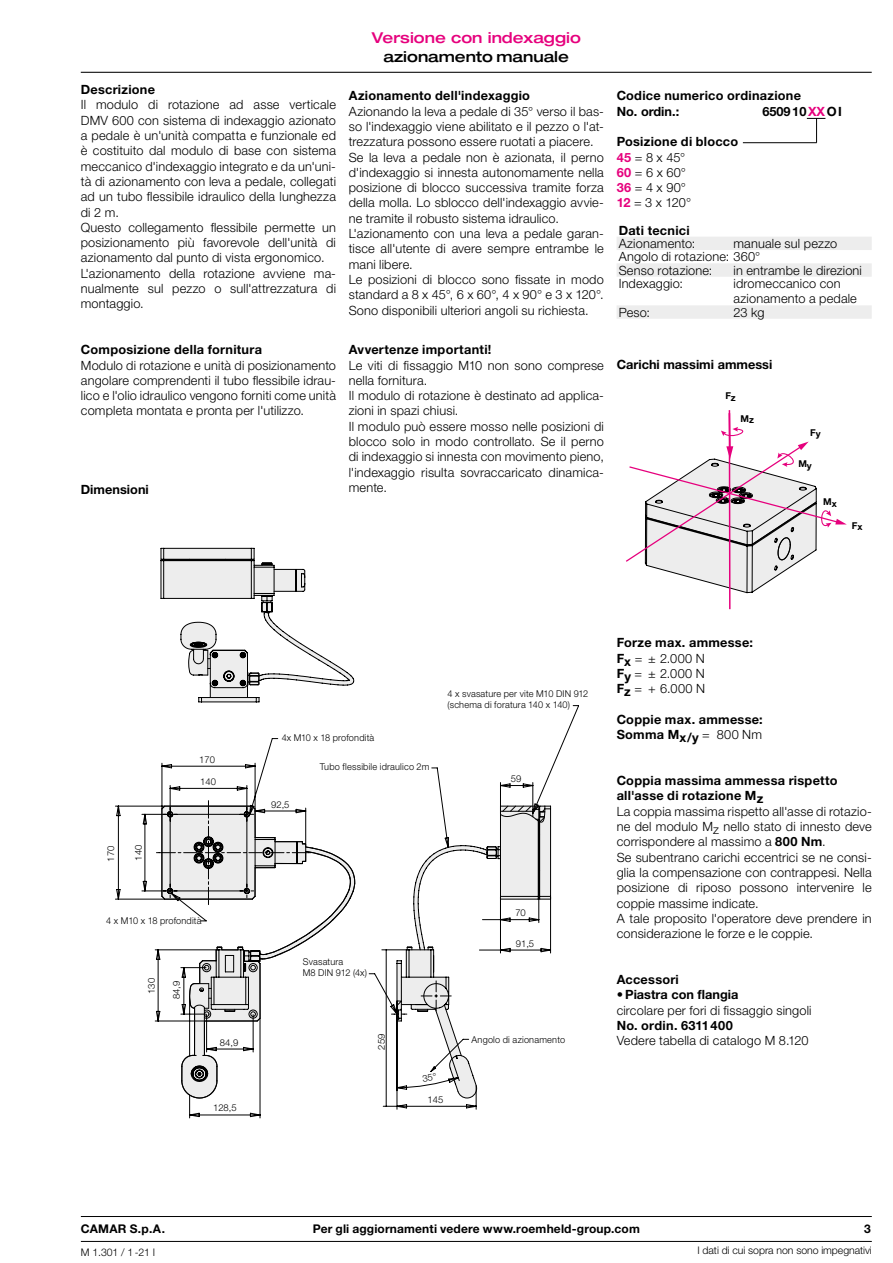
<style>
.page{position:relative;width:893px;height:1263px;background:#fff}
.page>*{position:absolute;margin:0;border:0;box-sizing:border-box;transform-origin:0 0}
.t1{font:500 expanded 15px "Helvetica Neue LT Pro";color:#e6007d}
.t2{font:500 expanded 15px "Helvetica Neue LT Pro";color:#000}
.t3{font:300 12.75px/15.3px "Helvetica Neue LT Pro";letter-spacing:.01em;color:#000}
.t4{font:700 12.75px/15.3px "Helvetica Neue LT Pro";letter-spacing:.02em;color:#000}
.t5{font:700 12.75px "Helvetica Neue LT Pro";color:#000}
.t6{font:700 12px "Helvetica Neue LT Pro";letter-spacing:.015em;color:#000}
.t7{font:300 10.5px "Helvetica Neue LT Pro";letter-spacing:-.005em;color:#000}
.t8{font:300 9.45px/10.5px "Helvetica Neue LT Pro";letter-spacing:.02em;color:#000}
.t9{font:300 9.45px "Helvetica Neue";color:#000}
.t10{font:700 9.45px "Helvetica Neue";color:#000}
.s1{color:#e6007d}
.s2{font-weight:700}
.s3{font-weight:700;color:#e6007d}
.s4{font-weight:300}
</style>
<div class="page">
<hr style="left:81px;top:72px;width:791px;height:1px;background:#000">
<svg style="left:115px;top:705px;width:464px;height:413px"></svg>
<svg style="left:161px;top:805px;width:195px;height:294px"></svg>
<svg style="left:180px;top:705px;width:371px;height:387px"></svg>
<svg style="left:160px;top:548px;width:195px;height:155px"></svg>
<hr style="left:729px;top:413px;width:2px;height:196px;background:#e6007d">
<hr style="left:729px;top:410px;width:2px;height:39px;background:#e6007d">
<svg style="left:626px;top:427px;width:221px;height:167px"></svg>
<hr style="left:743px;top:142px;width:74px;height:1px;background:#000">
<svg style="left:807px;top:118px;width:18px;height:25px"></svg>
<svg style="left:617px;top:237px;width:255px;height:82px"></svg>
<hr style="left:81px;top:1241px;width:791px;height:1px;background:#000">
<hr style="left:81px;top:1216px;width:791px;height:1px;background:#000">
<svg style="left:381px;top:805px;width:165px;height:302px"></svg>
<p class="t4" style="left:81px;top:82px;width:76px">Descrizione</p>
<p class="t3" style="left:81px;top:97px;width:257px">Il modulo di rotazione ad asse verticale DMV 600 con sistema di indexaggio azionato a pedale è un'unità compatta e funzionale ed è costituito dal modulo di base con sistema meccanico d'indexaggio integrato e da un'uni&shy;tà di azionamento con leva a pedale, collegati ad un tubo flessibile idraulico della lunghezza di 2 m.<br>Questo collegamento flessibile permette un posizionamento più favorevole dell'unità di azionamento dal punto di vista ergonomico.<br>L'azionamento della rotazione avviene ma&shy;nualmente sul pezzo o sull'attrezzatura di montaggio.</p>
<p class="t4" style="left:81px;top:342px;width:183px">Composizione della fornitura</p>
<p class="t3" style="left:81px;top:357px;width:257px;text-align:justify">Modulo di rotazione e unità di posizionamento angolare comprendenti il tubo flessibile idrau&shy;lico e l'olio idraulico vengono forniti come unità completa montata e pronta per l'utilizzo.</p>
<p class="t5" style="left:81px;top:482px;width:69px">Dimensioni</p>
<p class="t1" style="left:372px;top:28px;width:211px">Versione con indexaggio</p>
<p class="t2" style="left:384px;top:47px;width:187px">azionamento manuale</p>
<p class="t4" style="left:349px;top:88px;width:183px">Azionamento dell'indexaggio</p>
<p class="t3" style="left:349px;top:103px;width:257px">Azionando la leva a pedale di 35° verso il bas&shy;so l'indexaggio viene abilitato e il pezzo o l'at&shy;trezzatura possono essere ruotati a piacere.<br>Se la leva a pedale non è azionata, il perno d'indexaggio si innesta autonomamente nella posizione di blocco successiva tramite forza della molla. Lo sblocco dell'indexaggio avvie&shy;ne tramite il robusto sistema idraulico.<br>L'azionamento con una leva a pedale garan&shy;tisce all'utente di avere sempre entrambe le mani libere.<br>Le posizioni di blocco sono fissate in modo standard a 8 x 45°, 6 x 60°, 4 x 90° e 3 x 120°.<br>Sono disponibili ulteriori angoli su richiesta.</p>
<p class="t4" style="left:349px;top:342px;width:144px">Avvertenze importanti!</p>
<p class="t3" style="left:349px;top:357px;width:257px">Le viti di fissaggio M10 non sono comprese nella fornitura.<br>Il modulo di rotazione è destinato ad applica&shy;zioni in spazi chiusi.<br>Il modulo può essere mosso nelle posizioni di blocco solo in modo controllato. Se il perno di indexaggio si innesta con movimento pieno, l'indexaggio risulta sovraccaricato dinamica&shy;mente.</p>
<p class="t4" style="left:617px;top:88px;width:186px">Codice numerico ordinazione<br>No. ordin.:</p>
<p class="t5" style="left:762px;top:103px;width:81px">650910<span class="s1">XX</span>OI</p>
<p class="t3" style="left:617px;top:134px;width:123px"><span class="s2">Posizione di blocco<br></span><span class="s3">45</span> = 8 x 45°<br><span class="s3">60</span> = 6 x 60°<br><span class="s3">36</span> = 4 x 90°<br><span class="s3">12</span> = 3 x 120°</p>
<p class="t4" style="left:619px;top:222px;width:73px">Dati tecnici</p>
<p class="t3" style="left:619px;top:235px;width:78px">Azionamento:</p>
<p class="t3" style="left:619px;top:236px;width:220px;line-height:13.4px;text-indent:115px">manuale sul pezzo<br>Angolo di rotazione: 360°<br>Senso rotazione:</p>
<p class="t3" style="left:733px;top:262px;width:130px">in entrambe le direzioni</p>
<p class="t3" style="left:619px;top:275px;width:66px">Indexaggio:</p>
<p class="t3" style="left:733px;top:275px;width:125px">idromeccanico con azionamento a pedale</p>
<p class="t3" style="left:619px;top:304px;width:33px">Peso:</p>
<p class="t3" style="left:733px;top:304px;width:32px">23 kg</p>
<p class="t5" style="left:617px;top:357px;width:157px">Carichi massimi ammessi</p>
<p class="t10" style="left:725px;top:391px;width:12px">Fz</p>
<p class="t10" style="left:740px;top:414px;width:15px">Mz</p>
<p class="t10" style="left:810px;top:427px;width:12px">Fy</p>
<p class="t10" style="left:798px;top:459px;width:15px">My</p>
<p class="t10" style="left:823px;top:497px;width:15px">Mx</p>
<p class="t10" style="left:852px;top:520px;width:12px">Fx</p>
<p class="t9" style="left:105px;top:862px;width:17px;rotate:-90deg">170</p>
<p class="t9" style="left:133px;top:860px;width:17px;rotate:-90deg">140</p>
<p class="t9" style="left:199px;top:754px;width:17px">170</p>
<p class="t9" style="left:200px;top:776px;width:17px">140</p>
<p class="t8" style="left:106px;top:915px;width:97px">4 x M10 x 18 profondità</p>
<p class="t9" style="left:146px;top:994px;width:17px;rotate:-90deg">130</p>
<p class="t9" style="left:171px;top:999px;width:20px;rotate:-90deg">84,9</p>
<p class="t9" style="left:220px;top:1037px;width:20px">84,9</p>
<p class="t9" style="left:213px;top:1102px;width:25px">128,5</p>
<p class="t8" style="left:282px;top:732px;width:94px">4x M10 x 18 profondità</p>
<p class="t9" style="left:271px;top:799px;width:20px">92,5</p>
<p class="t8" style="left:320px;top:762px;width:111px">Tubo flessibile idraulico 2m</p>
<p class="t8" style="left:448px;top:688px;width:142px">4 x svasature per vite M10 DIN 912 (schema di foratura 140 x 140)</p>
<p class="t9" style="left:511px;top:773px;width:12px">59</p>
<p class="t8" style="left:303px;top:956px;width:66px">Svasatura<br>M8 DIN 912 (4x)</p>
<p class="t9" style="left:376px;top:1049px;width:17px;rotate:-90deg">259</p>
<p class="t9" style="left:515px;top:906px;width:12px">70</p>
<p class="t9" style="left:516px;top:938px;width:20px">91,5</p>
<p class="t8" style="left:471px;top:1034px;width:95px">Angolo di azionamento</p>
<p class="t9" style="left:428px;top:1094px;width:17px">145</p>
<p class="t3" style="left:617px;top:635px;width:138px"><span class="s2">Forze max. ammesse:<br>Fx</span> = ± 2.000 N<br><span class="s2">Fy</span> = ± 2.000 N<br><span class="s2">Fz</span> = + 6.000 N</p>
<p class="t4" style="left:617px;top:711px;width:148px">Coppie max. ammesse:<br>Somma Mx/y <span class="s4">= 800 Nm</span></p>
<p class="t4" style="left:617px;top:773px;width:222px">Coppia massima ammessa rispetto all'asse di rotazione Mz</p>
<p class="t3" style="left:617px;top:803px;width:257px">La coppia massima rispetto all'asse di rotazio&shy;ne del modulo Mz nello stato di innesto deve corrispondere al massimo a <span class="s2">800 Nm</span>.<br>Se subentrano carichi eccentrici se ne consi&shy;glia la compensazione con contrappesi. Nella posizione di riposo possono intervenire le coppie massime indicate.<br>A tale proposito l'operatore deve prendere in considerazione le forze e le coppie.</p>
<p class="t4" style="left:617px;top:972px;width:64px">Accessori</p>
<p class="t3" style="left:617px;top:987px;width:196px">• <span class="s2">Piastra con flangia<br></span>circolare per fori di fissaggio singoli</p>
<p class="t4" style="left:617px;top:1017px;width:118px">No. ordin. 6311400</p>
<p class="t3" style="left:617px;top:1033px;width:194px">Vedere tabella di catalogo M 8.120</p>
<p class="t6" style="left:81px;top:1221px;width:86px">CAMAR S.p.A.</p>
<p class="t6" style="left:313px;top:1221px;width:329px">Per gli aggiornamenti vedere www.roemheld-group.com</p>
<p class="t6" style="left:864px;top:1221px;width:8px">3</p>
<p class="t7" style="left:81px;top:1246px;width:76px">M 1.301 / 1 -21 I</p>
<p class="t7" style="left:697px;top:1243px;width:176px">I dati di cui sopra non sono impegnativi</p>
</div>
